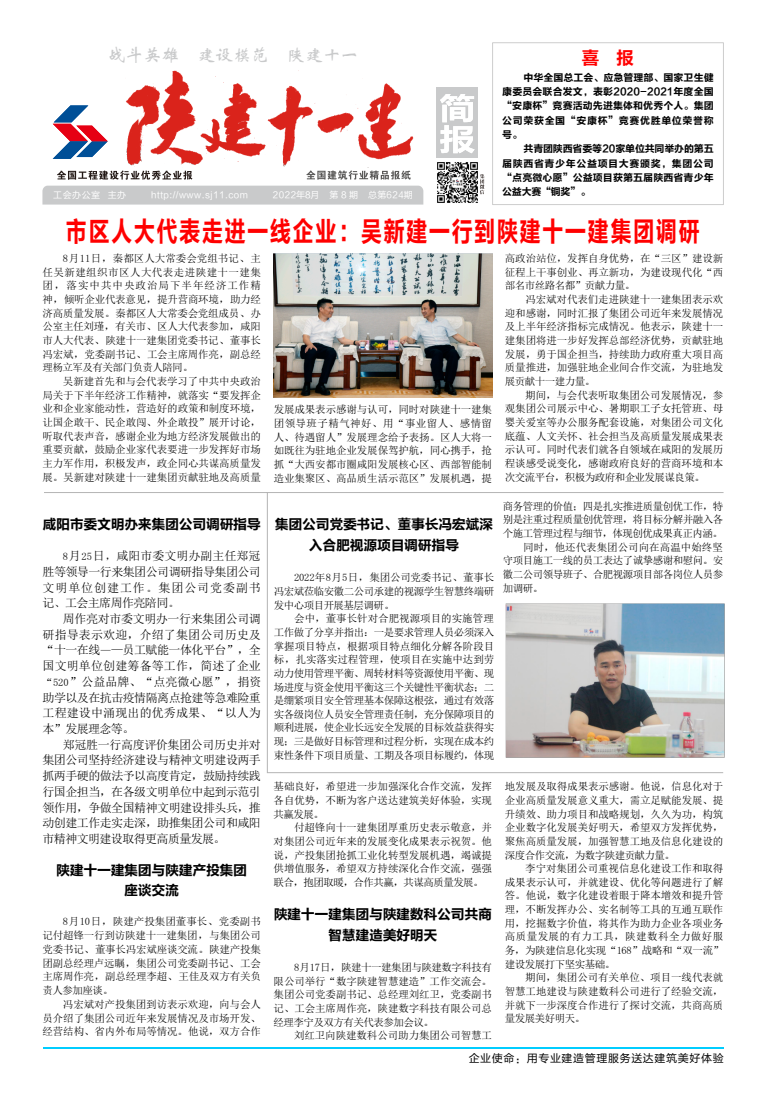
<style>
.page{position:relative;width:766px;height:1106px;background:#fff}
.page>*{position:absolute;margin:0;border:0;box-sizing:border-box;transform-origin:0 0}
.t1{font:28px "FZLTCHJW GB1 0";letter-spacing:.06em;color:#f00;scale:.76 1}
.t2{font:18px "ST Xinwei";color:#c9cacb}
.t3{font:18px "FZLTCHJW GB1 0";color:#f00}
.t4{font:14px/20.8px "FZLTCHJW GB1 0";letter-spacing:-.03em;color:#000;text-align:center}
.t5{font:12px/15.7px "Sim Sun";letter-spacing:-.045em;color:#000;text-align:justify}
.t6{font:11px "FZLTHJW GB1 0";letter-spacing:.055em;color:#000}
.t7{font:10.5px/13.7px "Sim Sun";letter-spacing:-.01em;color:#000;text-align:justify}
.t8{font:10.5px "Sim Sun";letter-spacing:-.05em;color:#000}
.t9{font:10px/14.3px "FZLTCHJW GB1 0";letter-spacing:.01em;color:#000;text-align:justify}
.t10{font:9px "FZLTHJW GB1 0";letter-spacing:.055em;color:#fff}
.s1{font-size:10.5px}
</style>
<div class="page">
<div style="left:436px;top:88px;width:42px;height:70px;background:#c9cacb"></div>
<svg style="left:440px;top:94px;width:34px;height:59px"></svg>
<svg style="left:480px;top:174px;width:4px;height:20px"></svg>
<img style="left:437px;top:162px;width:41px;height:41px">
<svg style="left:53px;top:105px;width:55px;height:54px"></svg>
<div style="left:492px;top:42px;width:231px;height:163px;border:1px solid #cdcdcd"></div>
<div style="left:42px;top:186px;width:381px;height:18px;background:#c9cacb"></div>
<img style="left:126px;top:70px;width:288px;height:98px">
<svg style="left:57px;top:170px;width:135px;height:10px"></svg>
<svg style="left:306px;top:170px;width:104px;height:10px"></svg>
<hr style="left:43px;top:1047px;width:680px;height:2px;background:#00cdff">
<img style="left:274px;top:253px;width:218px;height:145px">
<svg style="left:44px;top:492px;width:680px;height:281px"></svg>
<h2 class="t2" style="left:107px;top:45px;width:253px">战斗英雄 建设模范 陕建十一</h2>
<h2 class="t3" style="left:581px;top:48px;width:54px">喜 报</h2>
<p class="t9" style="left:502px;top:70px;width:213px;text-indent:21px">中华全国总工会、应急管理部、国家卫生健康委员会联合发文，表彰2020-2021年度全国“安康杯”竞赛活动先进集体和优秀个人。集团公司荣获全国“安康杯”竞赛优胜单位荣誉称号。</p>
<p class="t9" style="left:502px;top:142px;width:213px;text-indent:21px">共青团陕西省委等20家单位共同举办的第五届陕西省青少年公益项目大赛颁奖，集团公司“点亮微心愿”公益项目获第五届陕西省青少年公益大赛“铜奖”。</p>
<p class="t10" style="left:53px;top:190px;width:74px">工会办公室 主办</p>
<p class="t10" style="left:151px;top:190px;width:98px">http://www.sj11.com</p>
<p class="t10" style="left:273px;top:190px;width:141px">2022年8月 第 8 期 总第624期</p>
<h1 class="t1" style="left:66px;top:215px;width:835px">市区人大代表走进一线企业：吴新建一行到陕建十一建集团调研</h1>
<p class="t7" style="left:43px;top:251px;width:220px;text-indent:20px">8月11日，秦都区人大常委会党组书记、主任吴新建组织市区人大代表走进陕建十一建集团，落实中共中央政治局下半年经济工作精神，倾听企业代表意见，提升营商环境，助力经济高质量发展。秦都区人大常委会党组成员、办公室主任刘瑾，有关市、区人大代表参加，咸阳市人大代表、陕建十一建集团党委书记、董事长冯宏斌，党委副书记、工会主席周作亮，副总经理杨立军及有关部门负责人陪同。</p>
<p class="t7" style="left:42px;top:374px;width:220px;text-indent:20px">吴新建首先和与会代表学习了中共中央政治局关于下半年经济工作精神，就落实“要发挥企业和企业家能动性，营造好的政策和制度环境，让国企敢干、民企敢闯、外企敢投”展开讨论，听取代表声音，感谢企业为地方经济发展做出的重要贡献，鼓励企业家代表要进一步发挥好市场主力军作用，积极发声，政企同心共谋高质量发展。吴新建对陕建十一建集团贡献驻地及高质量</p>
<p class="t7" style="left:504px;top:251px;width:220px">高政治站位，发挥自身优势，在“三区”建设新征程上干事创业、再立新功，为建设现代化“西部名市丝路名都”贡献力量。</p>
<p class="t7" style="left:504px;top:292px;width:220px;text-indent:20px">冯宏斌对代表们走进陕建十一建集团表示欢迎和感谢，同时汇报了集团公司近年来发展情况及上半年经济指标完成情况。他表示，陕建十一建集团将进一步好发挥总部经济优势，贡献驻地发展，勇于国企担当，持续助力政府重大项目高质量推进，加强驻地企业间合作交流，为驻地发展贡献十一建力量。</p>
<p class="t7" style="left:504px;top:388px;width:220px;text-indent:20px">期间，与会代表听取集团公司发展情况，参观集团公司展示中心、暑期职工子女托管班、母婴关爱室等办公服务配套设施，对集团公司文化底蕴、人文关怀、社会担当及高质量发展成果表示认可。同时代表们就各自领域在咸阳的发展历程谈感受说变化，感谢政府良好的营商环境和本次交流平台，积极为政府和企业发展谋良策。</p>
<p class="t7" style="left:273px;top:403px;width:220px">发展成果表示感谢与认可，同时对陕建十一建集团领导班子精气神好、用“事业留人、感情留人、待遇留人”发展理念给予表扬。区人大将一如既往为驻地企业发展保驾护航，同心携手，抢抓“大西安都市圈咸阳发展核心区、西部智能制造业集聚区、高品质生活示范区”发展机遇，提</p>
<h3 class="t4" style="left:43px;top:514px;width:220px">咸阳市委文明办来集团公司调研指导</h3>
<p class="t5" style="left:43px;top:548px;width:220px;text-indent:20px"><span class="s1">8</span>月<span class="s1">25</span>日<span class="s1">，</span>咸阳市委文明办副主任郑冠胜等领导一行来集团公司调研指导集团公司文明单位创建工作<span class="s1">。</span>集团公司党委副书记<span class="s1">、</span>工会主席周作亮陪同<span class="s1">。</span></p>
<p class="t5" style="left:42px;top:611px;width:220px;text-indent:20px">周作亮对市委文明办一行来集团公司调研指导表示欢迎，介绍了集团公司历史及“十一在线<span class="s1">—</span>—员工赋能一体化平台”，全国文明单位创建筹备等工作，简述了企业<span class="s1">“520</span>”公益品牌、“点亮微心愿”，捐资助学以及在抗击疫情隔离点抢建等急难险重工程建设中涌现出的优秀成果、“以人为本”发展理念等。</p>
<p class="t5" style="left:42px;top:736px;width:220px;text-indent:20px">郑冠胜一行高度评价集团公司历史并对集团公司坚持经济建设与精神文明建设两手抓两手硬的做法予以高度肯定，鼓励持续践行国企担当，在各级文明单位中起到示范引领作用，争做全国精神文明建设排头兵，推动创建工作走实走深，助推集团公司和咸阳市精神文明建设取得更高质量发展。</p>
<h3 class="t4" style="left:56px;top:859px;width:192px">陕建十一建集团与陕建产投集团座谈交流</h3>
<p class="t7" style="left:42px;top:914px;width:220px;text-indent:20px">8月10日，陕建产投集团董事长、党委副书记付超锋一行到访陕建十一建集团，与集团公司党委书记、董事长冯宏斌座谈交流。陕建产投集团副总经理卢远瞩，集团公司党委副书记、工会主席周作亮，副总经理李超、王佳及双方有关负责人参加座谈。</p>
<p class="t7" style="left:42px;top:997px;width:220px;text-indent:20px">冯宏斌对产投集团到访表示欢迎，向与会人员介绍了集团公司近年来发展情况及市场开发、经营结构、省内外布局等情况。他说，双方合作</p>
<h3 class="t4" style="left:275px;top:514px;width:220px">集团公司党委书记、董事长冯宏斌深入合肥视源项目调研指导</h3>
<p class="t7" style="left:274px;top:570px;width:222px;text-indent:20px">2022年8月5日，集团公司党委书记、董事长冯宏斌莅临安徽二公司承建的视源学生智慧终端研发中心项目开展基层调研。</p>
<p class="t7" style="left:274px;top:611px;width:222px;text-indent:20px">会中，董事长针对合肥视源项目的实施管理工作做了分享并指出：一是要求管理人员必须深入掌握项目特点，根据项目特点细化分解各阶段目标，扎实落实过程管理，使项目在实施中达到劳动力使用管理平衡、周转材料等资源使用平衡、现场进度与资金使用平衡这三个关键性平衡状态；二是绷紧项目安全管理基本保障这根弦，通过有效落实各级岗位人员安全管理责任制，充分保障项目的顺利进展，使企业长远安全发展的目标效益获得实现；三是做好目标管理和过程分析，实现在成本约束性条件下项目质量、工期及各项目标履约，体现</p>
<p class="t7" style="left:273px;top:779px;width:220px">基础良好，希望进一步加强深化合作交流，发挥各自优势，不断为客户送达建筑美好体验，实现共赢发展。</p>
<p class="t7" style="left:273px;top:820px;width:220px;text-indent:20px">付超锋向十一建集团厚重历史表示敬意，并对集团公司近年来的发展变化成果表示祝贺。他说，产投集团抢抓工业化转型发展机遇，竭诚提供增值服务，希望双方持续深化合作交流，强强联合，抱团取暖，合作共赢，共谋高质量发展。</p>
<h3 class="t4" style="left:273px;top:904px;width:220px">陕建十一建集团与陕建数科公司共商智慧建造美好明天</h3>
<p class="t7" style="left:273px;top:960px;width:220px;text-indent:20px">8月17日，陕建十一建集团与陕建数字科技有限公司举行“数字陕建智慧建造”工作交流会。集团公司党委副书记、总经理刘红卫，党委副书记、工会主席周作亮，陕建数字科技有限公司总经理李宁及双方有关代表参加会议。</p>
<p class="t7" style="left:294px;top:1028px;width:199px">刘红卫向陕建数科公司助力集团公司智慧工</p>
<p class="t8" style="left:502px;top:501px;width:222px">商务管理的价值；四是扎实推进质量创优工作，特</p>
<p class="t8" style="left:502px;top:514px;width:222px">别是注重过程质量创优管理，将目标分解并融入各</p>
<p class="t8" style="left:502px;top:528px;width:221px">个施工管理过程与细节，体现创优成果真正内涵。</p>
<p class="t7" style="left:523px;top:540px;width:201px">同时，他还代表集团公司向在高温中始终坚</p>
<p class="t8" style="left:502px;top:555px;width:222px">守项目施工一线的员工表达了诚挚感谢和慰问。安</p>
<p class="t8" style="left:502px;top:569px;width:222px">徽二公司领导班子、合肥视源项目部各岗位人员参</p>
<p class="t7" style="left:502px;top:581px;width:42px">加调研。</p>
<p class="t7" style="left:504px;top:779px;width:220px">地发展及取得成果表示感谢。他说，信息化对于企业高质量发展意义重大，需立足赋能发展、提升绩效、助力项目和战略规划，久久为功，构筑企业数字化发展美好明天，希望双方发挥优势，聚焦高质量发展，加强智慧工地及信息化建设的深度合作交流，为数字陕建贡献力量。</p>
<p class="t7" style="left:504px;top:861px;width:220px;text-indent:20px">李宁对集团公司重视信息化建设工作和取得成果表示认可，并就建设、优化等问题进行了解答。他说，数字化建设着眼于降本增效和提升管理，不断发挥办公、实名制等工具的互通互联作用，挖掘数字价值，将其作为助力企业各项业务高质量发展的有力工具，陕建数科全力做好服务，为陕建信息化实现“168”战略和“双一流”建设发展打下坚实基础。</p>
<p class="t7" style="left:504px;top:970px;width:220px;text-indent:20px">期间，集团公司有关单位、项目一线代表就智慧工地建设与陕建数科公司进行了经验交流，并就下一步深度合作进行了探讨交流，共商高质量发展美好明天。</p>
<p class="t6" style="left:468px;top:1052px;width:256px">企业使命：用专业建造管理服务送达建筑美好体验</p>
</div>
